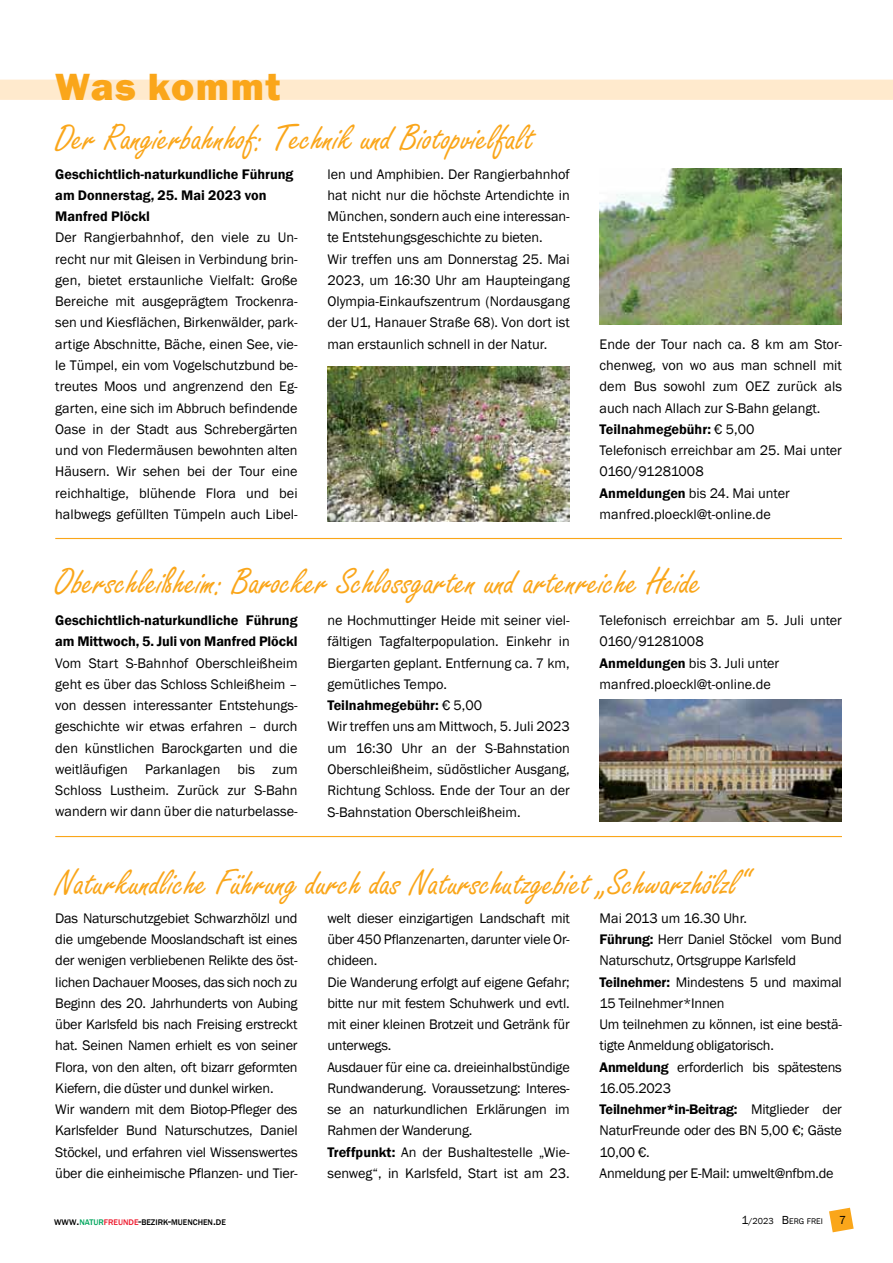
<style>
.page{position:relative;width:893px;height:1263px;background:#fff}
.page>*{position:absolute;margin:0;border:0;box-sizing:border-box;transform-origin:0 0}
.t1{font:39px "Freestyle Script";color:#faa61a}
.t2{font:800 39px "Franklin Gothic";letter-spacing:.04em;color:#faa61a}
.t3{font:14.25px/21.3px "Franklin Gothic";letter-spacing:-.015em;color:#000}
.t4{font:600 14.25px/21.3px "Franklin Gothic";color:#000}
.t5{font:12px "Franklin Gothic";color:#000}
.t6{font:500 8.4px "Franklin Gothic";color:#000}
.t7{font:8.4px "Franklin Gothic";color:#000}
.s1{font-weight:600}
.s2{font-size:12px}
.s3{color:#00a65d}
.s4{color:#ed1b2f}
.s5{font-size:9px}
</style>
<div class="page">
<svg style="left:829px;top:1208px;width:25px;height:24px"></svg>
<div style="left:0;top:80px;width:893px;height:20px;background:#ffeacd"></div>
<img style="left:327px;top:366px;width:243px;height:156px">
<img style="left:600px;top:168px;width:242px;height:156px">
<hr style="left:55px;top:538px;width:787px;height:1px;background:#faa61a">
<hr style="left:55px;top:836px;width:787px;height:1px;background:#faa61a">
<img style="left:600px;top:700px;width:242px;height:121px">
<h1 class="t2" style="left:55px;top:61px;width:226px">Was kommt</h1>
<h1 class="t1" style="left:55px;top:117px;width:481px">Der Rangierbahnhof: Technik und Biotopvielfalt</h1>
<p class="t4" style="left:55px;top:163px;width:240px">Geschichtlich-naturkundliche Führung am Donnerstag, 25. Mai 2023 von<br>Manfred Plöckl</p>
<p class="t3" style="left:55px;top:227px;width:244px;text-align:justify">Der Rangierbahnhof, den viele zu Un&shy;recht nur mit Gleisen in Verbindung brin&shy;gen, bietet erstaunliche Vielfalt: Große Bereiche mit ausgeprägtem Trockenra&shy;sen und Kiesflächen, Birkenwälder, park&shy;artige Abschnitte, Bäche, einen See, vie&shy;le Tümpel, ein vom Vogelschutzbund be&shy;treutes Moos und angrenzend den Eg&shy;garten, eine sich im Abbruch befindende Oase in der Stadt aus Schrebergärten und von Fledermäusen bewohnten alten Häusern. Wir sehen bei der Tour eine reichhaltige, blühende Flora und bei halbwegs gefüllten Tümpeln auch Libel-</p>
<p class="t3" style="left:327px;top:164px;width:244px">len und Amphibien. Der Rangierbahnhof hat nicht nur die höchste Artendichte in München, sondern auch eine interessan&shy;te Entstehungsgeschichte zu bieten.<br>Wir treffen uns am Donnerstag 25. Mai 2023, um 16:30 Uhr am Haupteingang Olympia-Einkaufszentrum (Nordausgang der U1, Hanauer Straße 68). Von dort ist man erstaunlich schnell in der Natur.</p>
<p class="t3" style="left:600px;top:334px;width:244px">Ende der Tour nach ca. 8 km am Stor&shy;chenweg, von wo aus man schnell mit dem Bus sowohl zum OEZ zurück als auch nach Allach zur S-Bahn gelangt.<br><span class="s1">Teilnahmegebühr:</span> € 5,00<br>Telefonisch erreichbar am 25. Mai unter<br>0160/91281008<br><span class="s1">Anmeldungen</span> bis 24. Mai unter manfred.ploeckl@t-online.de</p>
<h1 class="t1" style="left:55px;top:561px;width:648px">Oberschleißheim: Barocker Schlossgarten und artenreiche Heide</h1>
<p class="t4" style="left:55px;top:610px;width:244px">Geschichtlich-naturkundliche Führung am Mittwoch, 5. Juli von Manfred Plöckl</p>
<p class="t3" style="left:55px;top:652px;width:244px;text-align:justify">Vom Start S-Bahnhof Oberschleißheim geht es über das Schloss Schleißheim – von dessen interessanter Entstehungs&shy;geschichte wir etwas erfahren – durch den künstlichen Barockgarten und die weitläufigen Parkanlagen bis zum Schloss Lustheim. Zurück zur S-Bahn wandern wir dann über die naturbelasse-</p>
<p class="t3" style="left:327px;top:610px;width:244px">ne Hochmuttinger Heide mit seiner viel&shy;fältigen Tagfalterpopulation. Einkehr in Biergarten geplant. Entfernung ca. 7 km, gemütliches Tempo.<br><span class="s1">Teilnahmegebühr:</span> € 5,00<br>Wir treffen uns am Mittwoch, 5. Juli 2023 um 16:30 Uhr an der S-Bahnstation Oberschleißheim, südöstlicher Ausgang, Richtung Schloss. Ende der Tour an der S-Bahnstation Oberschleißheim.</p>
<p class="t3" style="left:600px;top:610px;width:244px">Telefonisch erreichbar am 5. Juli unter<br>0160/91281008<br><span class="s1">Anmeldungen</span> bis 3. Juli unter manfred.ploeckl@t-online.de</p>
<h1 class="t1" style="left:55px;top:862px;width:693px">Naturkundliche Führung durch das Naturschutzgebiet „Schwarzhölzl“</h1>
<p class="t3" style="left:55px;top:908px;width:244px">Das Naturschutzgebiet Schwarzhölzl und die umgebende Mooslandschaft ist eines der wenigen verbliebenen Relikte des öst&shy;lichen Dachauer Mooses, das sich noch zu Beginn des 20. Jahrhunderts von Aubing über Karlsfeld bis nach Freising erstreckt hat. Seinen Namen erhielt es von seiner Flora, von den alten, oft bizarr geformten Kiefern, die düster und dunkel wirken.<br>Wir wandern mit dem Biotop-Pfleger des Karlsfelder Bund Naturschutzes, Daniel Stöckel, und erfahren viel Wissenswertes über die einheimische Pflanzen- und Tier-</p>
<p class="t3" style="left:327px;top:908px;width:244px">welt dieser einzigartigen Landschaft mit über 450 Pflanzenarten, darunter viele Or&shy;chideen.<br>Die Wanderung erfolgt auf eigene Gefahr; bitte nur mit festem Schuhwerk und evtl. mit einer kleinen Brotzeit und Getränk für unterwegs.<br>Ausdauer für eine ca. dreieinhalbstündige Rundwanderung. Voraussetzung: Interes&shy;se an naturkundlichen Erklärungen im Rahmen der Wanderung.<br><span class="s1">Treffpunkt:</span> An der Bushaltestelle „Wie&shy;senweg“, in Karlsfeld, Start ist am 23.</p>
<p class="t3" style="left:600px;top:908px;width:244px">Mai 2013 um 16.30 Uhr.<br><span class="s1">Führung:</span> Herr Daniel Stöckel vom Bund<br>Naturschutz, Ortsgruppe Karlsfeld<br><span class="s1">Teilnehmer:</span> Mindestens 5 und maximal<br>15 Teilnehmer*Innen<br>Um teilnehmen zu können, ist eine bestä&shy;tigte Anmeldung obligatorisch.<br><span class="s1">Anmeldung</span> erforderlich bis spätestens<br>16.05.2023<br><span class="s1">Teilnehmer*in-Beitrag:</span> Mitglieder der<br>NaturFreunde oder des BN 5,00 €; Gäste<br>10,00 €.<br>Anmeldung per E-Mail: umwelt@nfbm.de</p>
<p class="t6" style="left:54px;top:1216px;width:173px">WWW<span class="s2">.</span><span class="s3">NATUR</span><span class="s4">FREUNDE</span><span class="s2">-</span>BEZIRK<span class="s2">-</span>MUENCHEN<span class="s2">.</span>DE</p>
<p class="t7" style="left:741px;top:1216px;width:83px"><span class="s2">1</span><span class="s5">/2023</span> <span class="s2">B</span>ERG FREI</p>
<p class="t5" style="left:839px;top:1212px;width:9px">7</p>
</div>
